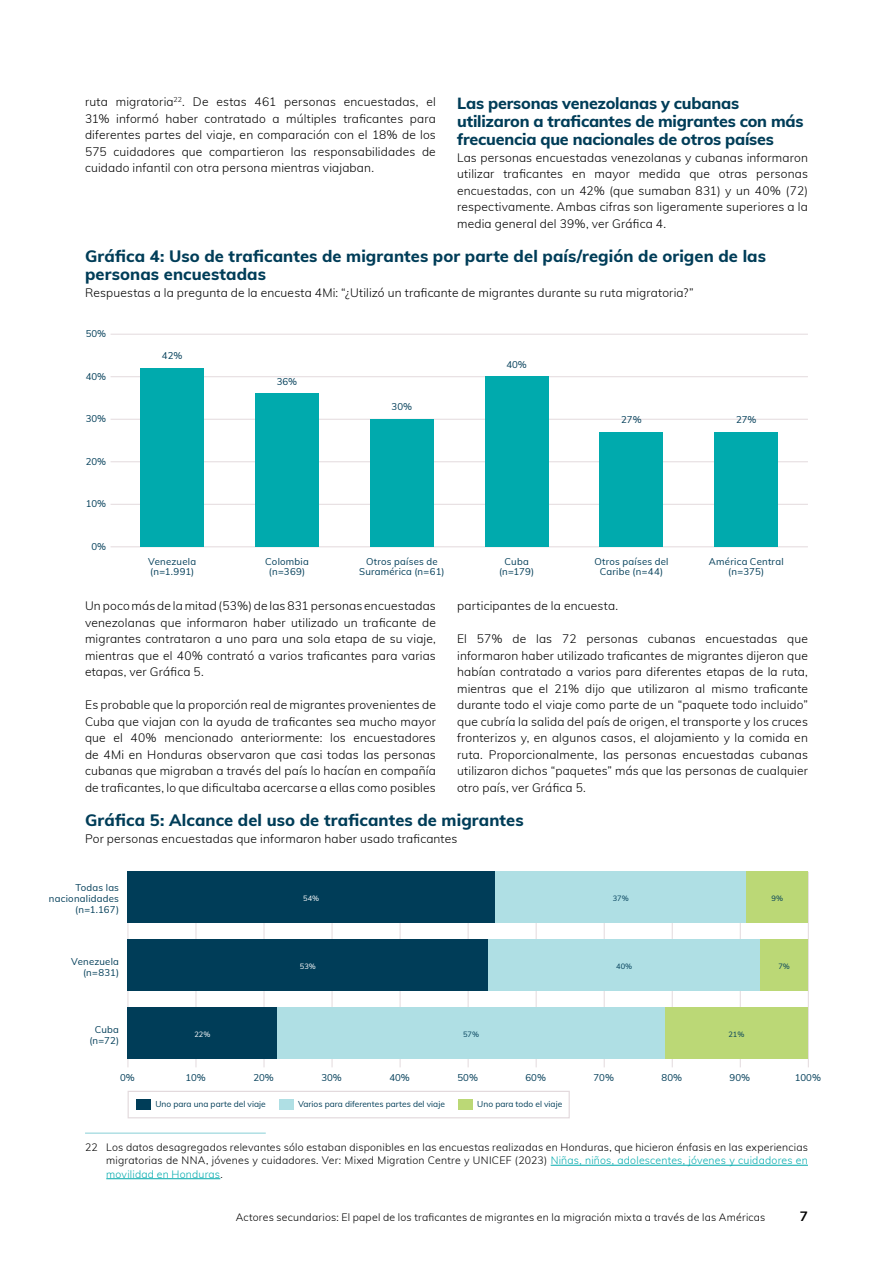
<style>
.page{position:relative;width:893px;height:1263px;background:#fff}
.page>*{position:absolute;margin:0;border:0;box-sizing:border-box;transform-origin:0 0}
.t1{font:800 16.5px/18px "Muli";letter-spacing:.005em;color:#003d58}
.t2{font:800 16.2px/18px "Muli";letter-spacing:-.015em;color:#003d58}
.t3{font:700 13.5px "Muli";color:#000}
.t4{font:300 12px/16.5px "Muli";letter-spacing:.015em;color:#000;text-align:justify}
.t5{font:300 10.5px/13.5px "Muli";letter-spacing:.02em;color:#000;text-align:justify}
.t6{font:9.6px/10.8px "Muli";letter-spacing:.025em;color:#003d58;text-align:center}
.t7{font:8.4px "Muli";color:#003d58}
.t8{font:7.5px "Muli";color:#003d58}
.t9{font:7.5px "Muli";color:#fff}
.s1{color:#00aaad}
</style>
<div class="page">
<hr style="left:85px;top:1132px;width:181px;height:2px;background:#afdfe4">
<hr style="left:551px;top:1165px;width:257px;height:1px;background:#00aaad">
<hr style="left:106px;top:1178px;width:114px;height:1px;background:#00aaad">
<div style="left:128px;top:1091px;width:442px;height:27px;background:#fff;border:1px solid #e3dadd"></div>
<div style="left:136px;top:1099px;width:15px;height:10px;background:#003d58"></div>
<div style="left:279px;top:1099px;width:15px;height:10px;background:#afdfe4"></div>
<div style="left:458px;top:1099px;width:15px;height:10px;background:#bbd876"></div>
<hr style="left:128px;top:872px;width:1px;height:195px;background:#e3dadd">
<hr style="left:196px;top:872px;width:1px;height:195px;background:#e3dadd">
<hr style="left:264px;top:872px;width:1px;height:195px;background:#e3dadd">
<hr style="left:332px;top:872px;width:1px;height:195px;background:#e3dadd">
<hr style="left:400px;top:872px;width:1px;height:195px;background:#e3dadd">
<hr style="left:468px;top:872px;width:1px;height:195px;background:#e3dadd">
<hr style="left:536px;top:872px;width:1px;height:195px;background:#e3dadd">
<hr style="left:604px;top:872px;width:1px;height:195px;background:#e3dadd">
<hr style="left:672px;top:872px;width:1px;height:195px;background:#e3dadd">
<hr style="left:740px;top:872px;width:1px;height:195px;background:#e3dadd">
<hr style="left:808px;top:872px;width:1px;height:195px;background:#e3dadd">
<div style="left:128px;top:1008px;width:149px;height:51px;background:#003d58"></div>
<div style="left:277px;top:1008px;width:388px;height:51px;background:#afdfe4"></div>
<div style="left:665px;top:1008px;width:143px;height:51px;background:#bbd876"></div>
<div style="left:128px;top:940px;width:360px;height:51px;background:#003d58"></div>
<div style="left:488px;top:940px;width:272px;height:51px;background:#afdfe4"></div>
<div style="left:760px;top:940px;width:48px;height:51px;background:#bbd876"></div>
<div style="left:128px;top:872px;width:367px;height:51px;background:#003d58"></div>
<div style="left:495px;top:872px;width:252px;height:51px;background:#afdfe4"></div>
<div style="left:747px;top:872px;width:61px;height:51px;background:#bbd876"></div>
<hr style="left:111px;top:546px;width:697px;height:1px;background:#e3dadd">
<hr style="left:111px;top:504px;width:697px;height:1px;background:#e3dadd">
<hr style="left:111px;top:461px;width:697px;height:1px;background:#e3dadd">
<hr style="left:111px;top:419px;width:697px;height:1px;background:#e3dadd">
<hr style="left:111px;top:376px;width:697px;height:1px;background:#e3dadd">
<hr style="left:111px;top:334px;width:697px;height:1px;background:#e3dadd">
<div style="left:140px;top:368px;width:64px;height:178px;background:#00aaad"></div>
<div style="left:255px;top:393px;width:64px;height:153px;background:#00aaad"></div>
<div style="left:370px;top:419px;width:64px;height:127px;background:#00aaad"></div>
<div style="left:485px;top:376px;width:64px;height:170px;background:#00aaad"></div>
<div style="left:600px;top:432px;width:63px;height:114px;background:#00aaad"></div>
<div style="left:714px;top:432px;width:64px;height:114px;background:#00aaad"></div>
<h2 class="t2" style="left:457px;top:94px;width:348px">Las personas venezolanas y cubanas utilizaron a traficantes de migrantes con más frecuencia que nacionales de otros países</h2>
<p class="t4" style="left:457px;top:149px;width:352px">Las personas encuestadas venezolanas y cubanas informaron utilizar traficantes en mayor medida que otras personas encuestadas, con un 42% (que sumaban 831) y un 40% (72) respectivamente. Ambas cifras son ligeramente superiores a la media general del 39%, ver Gráfica 4.</p>
<h1 class="t1" style="left:85px;top:247px;width:682px">Gráfica 4: Uso de traficantes de migrantes por parte del país/región de origen de las personas encuestadas</h1>
<p class="t4" style="left:85px;top:284px;width:610px">Respuestas a la pregunta de la encuesta 4Mi: “¿Utilizó un traficante de migrantes durante su ruta migratoria?”</p>
<p class="t4" style="left:85px;top:93px;width:352px">ruta migratoria<sup>22</sup>. De estas 461 personas encuestadas, el 31% informó haber contratado a múltiples traficantes para diferentes partes del viaje, en comparación con el 18% de los 575 cuidadores que compartieron las responsabilidades de cuidado infantil con otra persona mientras viajaban.</p>
<p class="t6" style="left:86px;top:328px;width:22px">50%</p>
<p class="t6" style="left:86px;top:370px;width:22px">40%</p>
<p class="t6" style="left:86px;top:413px;width:22px">30%</p>
<p class="t6" style="left:86px;top:455px;width:22px">20%</p>
<p class="t6" style="left:86px;top:498px;width:22px">10%</p>
<p class="t6" style="left:92px;top:540px;width:16px">0%</p>
<p class="t6" style="left:162px;top:350px;width:22px">42%</p>
<p class="t6" style="left:277px;top:375px;width:22px">36%</p>
<p class="t6" style="left:392px;top:401px;width:22px">30%</p>
<p class="t6" style="left:506px;top:358px;width:22px">40%</p>
<p class="t6" style="left:621px;top:414px;width:22px">27%</p>
<p class="t6" style="left:736px;top:414px;width:22px">27%</p>
<p class="t6" style="left:148px;top:555px;width:49px;text-align:left">Venezuela (n=1.991)</p>
<p class="t6" style="left:265px;top:555px;width:45px">Colombia (n=369)</p>
<p class="t6" style="left:359px;top:555px;width:87px">Otros países de<br>Suramérica (n=61)</p>
<p class="t6" style="left:499px;top:555px;width:37px">Cuba (n=179)</p>
<p class="t6" style="left:594px;top:555px;width:76px">Otros países del<br>Caribe (n=44)</p>
<p class="t6" style="left:709px;top:555px;width:76px">América Central (n=375)</p>
<p class="t4" style="left:85px;top:597px;width:352px">Un poco más de la mitad (53%) de las 831 personas encuestadas venezolanas que informaron haber utilizado un traficante de migrantes contrataron a uno para una sola etapa de su viaje, mientras que el 40% contrató a varios traficantes para varias etapas, ver Gráfica 5.</p>
<p class="t4" style="left:85px;top:696px;width:352px">Es probable que la proporción real de migrantes provenientes de Cuba que viajan con la ayuda de traficantes sea mucho mayor que el 40% mencionado anteriormente: los encuestadores de 4Mi en Honduras observaron que casi todas las personas cubanas que migraban a través del país lo hacían en compañía de traficantes, lo que dificultaba acercarse a ellas como posibles</p>
<p class="t4" style="left:457px;top:597px;width:162px">participantes de la encuesta.</p>
<p class="t4" style="left:457px;top:630px;width:352px">El 57% de las 72 personas cubanas encuestadas que informaron haber utilizado traficantes de migrantes dijeron que habían contratado a varios para diferentes etapas de la ruta, mientras que el 21% dijo que utilizaron al mismo traficante durante todo el viaje como parte de un “paquete todo incluido” que cubría la salida del país de origen, el transporte y los cruces fronterizos y, en algunos casos, el alojamiento y la comida en ruta. Proporcionalmente, las personas encuestadas cubanas utilizaron dichos “paquetes” más que las personas de cualquier otro país, ver Gráfica 5.</p>
<h1 class="t1" style="left:85px;top:811px;width:440px">Gráfica 5: Alcance del uso de traficantes de migrantes</h1>
<p class="t4" style="left:85px;top:830px;width:374px">Por personas encuestadas que informaron haber usado traficantes</p>
<p class="t6" style="left:49px;top:882px;width:72px;text-align:right">Todas las nacionalidades (n=1.167)</p>
<p class="t6" style="left:71px;top:955px;width:49px;text-align:right">Venezuela (n=831)</p>
<p class="t9" style="left:303px;top:893px;width:18px">54%</p>
<p class="t8" style="left:613px;top:893px;width:18px">37%</p>
<p class="t8" style="left:771px;top:893px;width:13px">9%</p>
<p class="t9" style="left:300px;top:961px;width:18px">53%</p>
<p class="t8" style="left:616px;top:961px;width:18px">40%</p>
<p class="t8" style="left:778px;top:961px;width:13px">7%</p>
<p class="t6" style="left:89px;top:1023px;width:31px">Cuba (n=72)</p>
<p class="t9" style="left:194px;top:1029px;width:18px">22%</p>
<p class="t8" style="left:463px;top:1029px;width:18px">57%</p>
<p class="t8" style="left:728px;top:1029px;width:18px">21%</p>
<p class="t6" style="left:120px;top:1072px;width:16px">0%</p>
<p class="t6" style="left:185px;top:1072px;width:22px">10%</p>
<p class="t6" style="left:253px;top:1072px;width:22px">20%</p>
<p class="t6" style="left:321px;top:1072px;width:22px">30%</p>
<p class="t6" style="left:389px;top:1072px;width:22px">40%</p>
<p class="t6" style="left:457px;top:1072px;width:22px">50%</p>
<p class="t6" style="left:525px;top:1072px;width:22px">60%</p>
<p class="t6" style="left:594px;top:1072px;width:22px">70%</p>
<p class="t6" style="left:662px;top:1072px;width:22px">80%</p>
<p class="t6" style="left:730px;top:1072px;width:22px">90%</p>
<p class="t6" style="left:795px;top:1072px;width:28px">100%</p>
<p class="t7" style="left:155px;top:1098px;width:112px">Uno para una parte del viaje</p>
<p class="t7" style="left:298px;top:1098px;width:148px">Varios para diferentes partes del viaje</p>
<p class="t7" style="left:477px;top:1098px;width:86px">Uno para todo el viaje</p>
<p class="t5" style="left:106px;top:1140px;width:703px;text-indent:-21px">22 Los datos desagregados relevantes sólo estaban disponibles en las encuestas realizadas en Honduras, que hicieron énfasis en las experiencias migratorias de NNA, jóvenes y cuidadores. Ver: Mixed Migration Centre y UNICEF (2023) <span class="s1">Niñas, niños, adolescentes, jóvenes y cuidadores en movilidad en Honduras</span>.</p>
<p class="t5" style="left:236px;top:1210px;width:531px">Actores secundarios: El papel de los traficantes de migrantes en la migración mixta a través de las Américas</p>
<p class="t3" style="left:800px;top:1206px;width:10px">7</p>
</div>
